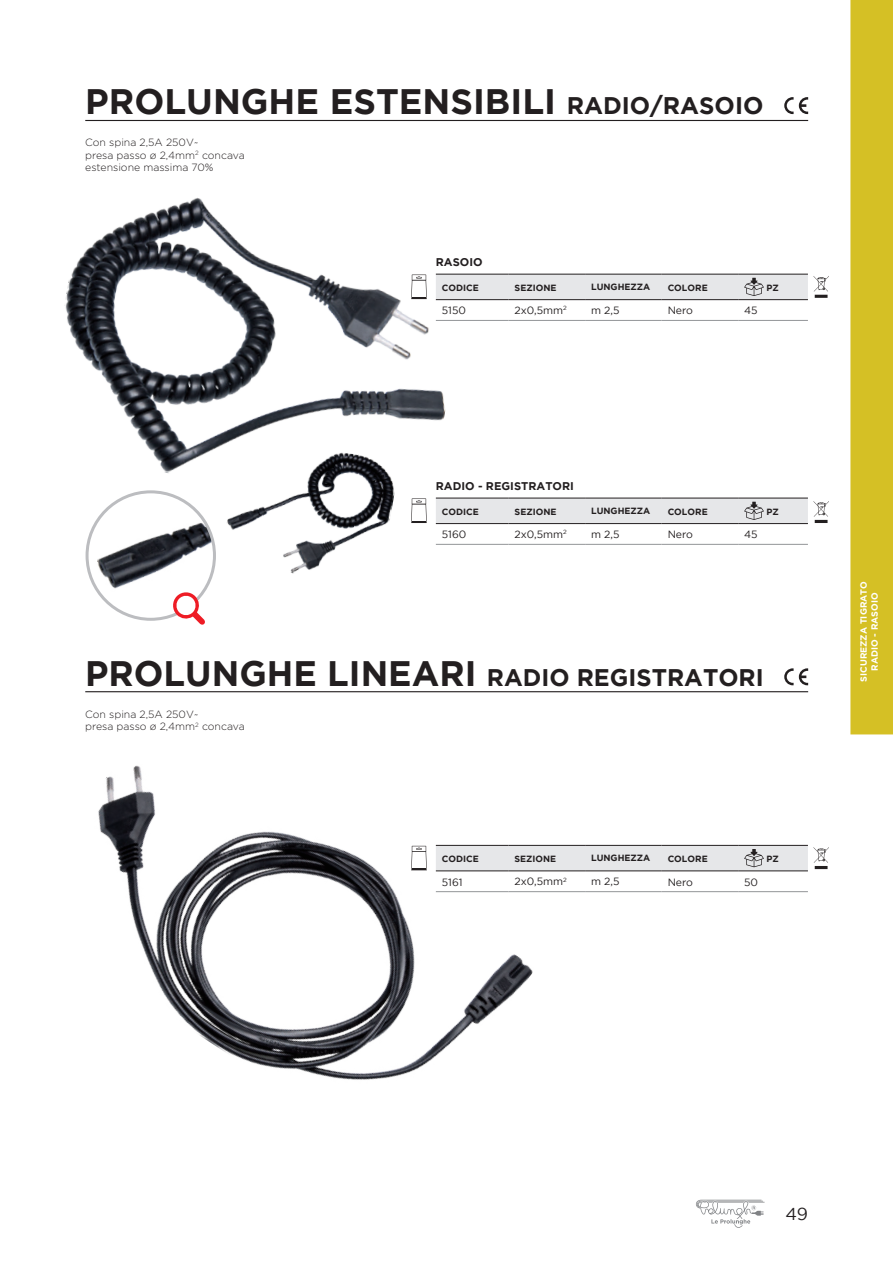
<style>
.page{position:relative;width:893px;height:1263px;background:#fff}
.page>*{position:absolute;margin:0;border:0;box-sizing:border-box;transform-origin:0 0}
.t1{font:700 35.25px "Gotham";color:#231f20}
.t2{font:700 24px "Gotham";color:#231f20}
.t3{font:17.25px "Gotham";color:#231f20}
.t4{font:700 11.1px "Gotham";color:#231f20}
.t5{font:300 10.5px/12.6px "Gotham";color:#231f20}
.t6{font:10.5px "Gotham";color:#231f20}
.t7{font:700 9px "Gotham";color:#231f20}
.t8{font:700 9px/10.8px "Gotham";color:#fff;text-align:center}
.s1{font-size:24px}
.s2{font-size:35.25px}
</style>
<div class="page">
<svg style="left:696px;top:1200px;width:69px;height:28px"></svg>
<hr style="left:85px;top:120px;width:723px;height:1px;background:#231f20">
<svg style="left:784px;top:97px;width:24px;height:17px"></svg>
<img style="left:65px;top:198px;width:409px;height:301px">
<hr style="left:436px;top:320px;width:73px;height:1px;background:#939598">
<hr style="left:509px;top:320px;width:76px;height:1px;background:#939598">
<hr style="left:585px;top:320px;width:77px;height:1px;background:#939598">
<hr style="left:662px;top:320px;width:76px;height:1px;background:#939598">
<hr style="left:738px;top:320px;width:70px;height:1px;background:#939598">
<hr style="left:85px;top:691px;width:723px;height:1px;background:#231f20">
<svg style="left:784px;top:668px;width:24px;height:17px"></svg>
<img style="left:98px;top:765px;width:438px;height:315px">
<hr style="left:436px;top:891px;width:73px;height:1px;background:#939598">
<hr style="left:509px;top:891px;width:76px;height:1px;background:#939598">
<hr style="left:585px;top:891px;width:77px;height:1px;background:#939598">
<hr style="left:662px;top:891px;width:76px;height:1px;background:#939598">
<hr style="left:738px;top:891px;width:70px;height:1px;background:#939598">
<hr style="left:436px;top:544px;width:73px;height:1px;background:#939598">
<hr style="left:509px;top:544px;width:76px;height:1px;background:#939598">
<hr style="left:585px;top:544px;width:77px;height:1px;background:#939598">
<hr style="left:662px;top:544px;width:76px;height:1px;background:#939598">
<hr style="left:738px;top:544px;width:70px;height:1px;background:#939598">
<img style="left:220px;top:435px;width:180px;height:139px">
<svg style="left:411px;top:846px;width:16px;height:24px"></svg>
<svg style="left:411px;top:275px;width:16px;height:24px"></svg>
<svg style="left:411px;top:498px;width:16px;height:25px"></svg>
<img style="left:94px;top:492px;width:120px;height:127px">
<div style="left:86px;top:490px;width:130px;height:131px;border:3px solid #bcbdc0;border-radius:50%"></div>
<svg style="left:172px;top:591px;width:33px;height:34px"></svg>
<div style="left:850px;top:0;width:43px;height:734px;background:#d5c025"></div>
<svg style="left:436px;top:274px;width:393px;height:26px;background:#d9d9db"></svg>
<svg style="left:436px;top:498px;width:393px;height:26px;background:#d9d9db"></svg>
<svg style="left:436px;top:845px;width:393px;height:26px;background:#d9d9db"></svg>
<h1 class="t1" style="left:85px;top:81px;width:680px">PROLUNGHE ESTENSIBILI <span class="s1">RADIO/RASOIO</span></h1>
<p class="t5" style="left:85px;top:136px;width:161px">Con spina 2,5A 250V~<br>presa passo ø 2,4mm<sup>2</sup> concava estensione massima 70%</p>
<p class="t4" style="left:436px;top:256px;width:48px">RASOIO</p>
<p class="t7" style="left:442px;top:283px;width:39px">CODICE</p>
<p class="t7" style="left:515px;top:283px;width:43px">SEZIONE</p>
<p class="t7" style="left:591px;top:282px;width:61px">LUNGHEZZA</p>
<p class="t7" style="left:668px;top:283px;width:42px">COLORE</p>
<p class="t7" style="left:766px;top:282px;width:14px">PZ</p>
<p class="t6" style="left:442px;top:307px;width:26px">5150</p>
<p class="t6" style="left:515px;top:306px;width:54px">2x0,5mm<sup>2</sup></p>
<p class="t6" style="left:591px;top:307px;width:30px">m 2,5</p>
<p class="t6" style="left:668px;top:307px;width:27px">Nero</p>
<p class="t6" style="left:744px;top:307px;width:15px">45</p>
<p class="t4" style="left:436px;top:480px;width:140px">RADIO - REGISTRATORI</p>
<p class="t7" style="left:442px;top:507px;width:39px">CODICE</p>
<p class="t7" style="left:515px;top:507px;width:43px">SEZIONE</p>
<p class="t7" style="left:591px;top:506px;width:61px">LUNGHEZZA</p>
<p class="t7" style="left:668px;top:507px;width:42px">COLORE</p>
<p class="t7" style="left:766px;top:506px;width:14px">PZ</p>
<p class="t6" style="left:442px;top:531px;width:26px">5160</p>
<p class="t6" style="left:515px;top:530px;width:54px">2x0,5mm<sup>2</sup></p>
<p class="t6" style="left:591px;top:531px;width:30px">m 2,5</p>
<p class="t6" style="left:668px;top:531px;width:27px">Nero</p>
<p class="t6" style="left:744px;top:531px;width:15px">45</p>
<h2 class="t2" style="left:85px;top:663px;width:680px"><span class="s2">PROLUNGHE LINEARI</span> RADIO REGISTRATORI</h2>
<p class="t5" style="left:85px;top:707px;width:161px">Con spina 2,5A 250V~<br>presa passo ø 2,4mm<sup>2</sup> concava</p>
<p class="t7" style="left:442px;top:854px;width:39px">CODICE</p>
<p class="t7" style="left:515px;top:854px;width:43px">SEZIONE</p>
<p class="t7" style="left:591px;top:853px;width:61px">LUNGHEZZA</p>
<p class="t7" style="left:668px;top:854px;width:42px">COLORE</p>
<p class="t7" style="left:766px;top:854px;width:14px">PZ</p>
<p class="t6" style="left:442px;top:878px;width:22px">5161</p>
<p class="t6" style="left:515px;top:878px;width:54px">2x0,5mm<sup>2</sup></p>
<p class="t6" style="left:591px;top:878px;width:30px">m 2,5</p>
<p class="t6" style="left:668px;top:878px;width:27px">Nero</p>
<p class="t6" style="left:744px;top:878px;width:15px">50</p>
<p class="t8" style="left:858px;top:682px;width:102px;rotate:-90deg">SICUREZZA TIGRATO<br>RADIO - RASOIO</p>
<h3 class="t3" style="left:785px;top:1208px;width:24px">49</h3>
</div>
